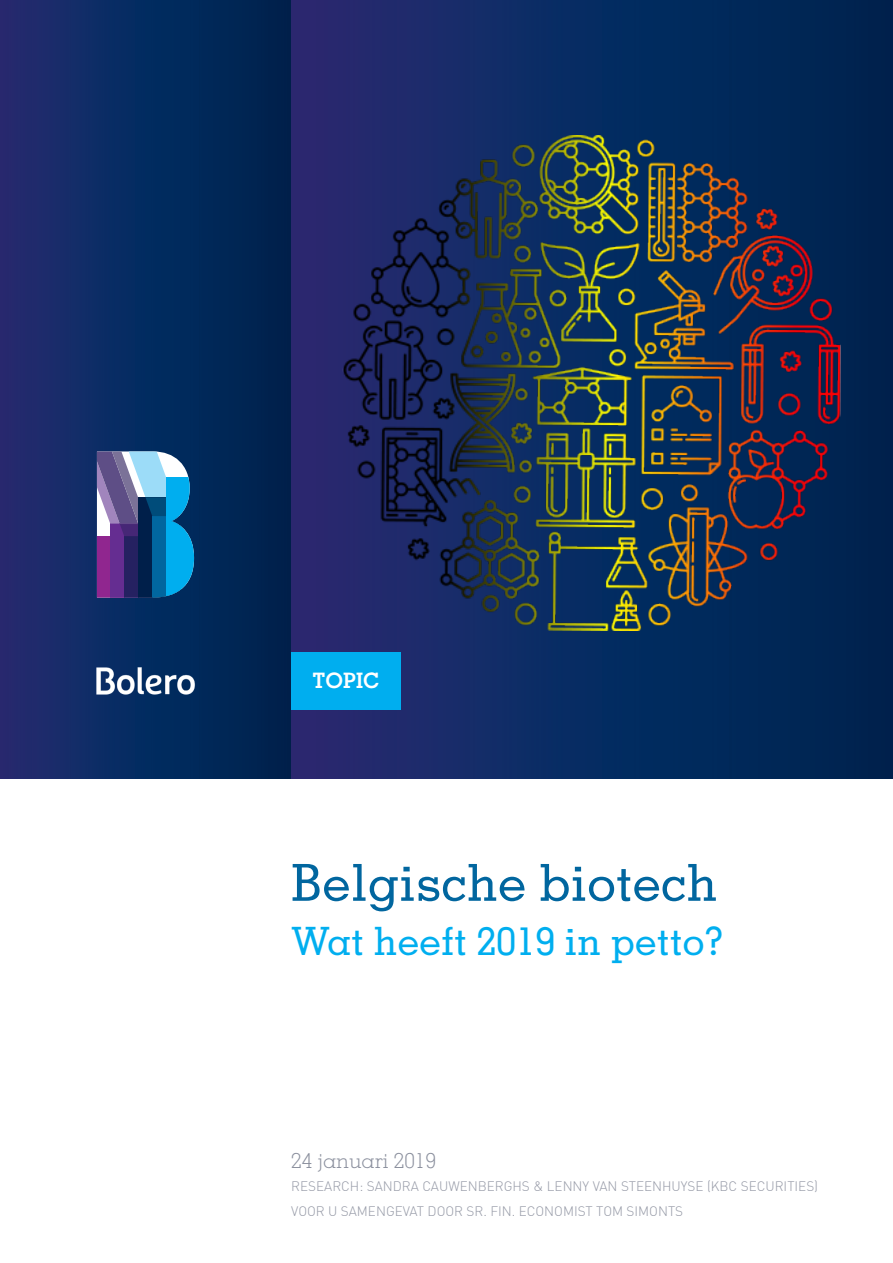
<style>
.page{position:relative;width:893px;height:1263px;background:#fff}
.page>*{position:absolute;margin:0;border:0;box-sizing:border-box;transform-origin:0 0}
.Cover-titel-Memphis{font:500 51px "Memphis LT Std";color:#01669f}
.Cover-titel-Memphis-2{font:500 39px "Memphis LT Std";color:#00aeef}
.t1{font:700 21.3px "Memphis LT Std";color:#fff}
.t2{font:300 21px "Memphis LT Std";color:#8a8f9d}
.t3{font:300 13.5px/25.2px "DIN Offc";color:#9498a5}
</style>
<div class="page">
<div style="left:0;top:0;width:291px;height:778px;background:linear-gradient(to right,#1e2e71,#00244d)"></div>
<img style="left:78px;top:662px;width:135px;height:37px">
<svg style="left:97px;top:451px;width:97px;height:147px;background:#5f679b"></svg>
<svg style="left:166px;top:477px;width:28px;height:121px;background:#018ecb"></svg>
<div style="left:291px;top:0;width:602px;height:778px;background:linear-gradient(to right,#252c73,#00264f)"></div>
<img style="left:291px;top:135px;width:602px;height:496px">
<div style="left:291px;top:652px;width:110px;height:58px;background:#00aeef"></div>
<h3 class="t1" style="left:312px;top:667px;width:69px">TOPIC</h3>
<p class="Cover-titel-Memphis" style="left:291px;top:851px;width:428px">Belgische biotech</p>
<p class="Cover-titel-Memphis-2" style="left:291px;top:917px;width:434px">Wat heeft 2019 in petto?</p>
<h3 class="t2" style="left:291px;top:1147px;width:146px">24 januari 2019</h3>
<p class="t3" style="left:291px;top:1173px;width:528px">RESEARCH: SANDRA CAUWENBERGHS &amp; LENNY VAN STEENHUYSE (KBC SECURITIES)<br>VOOR U SAMENGEVAT DOOR SR. FIN. ECONOMIST TOM SIMONTS</p>
</div>
